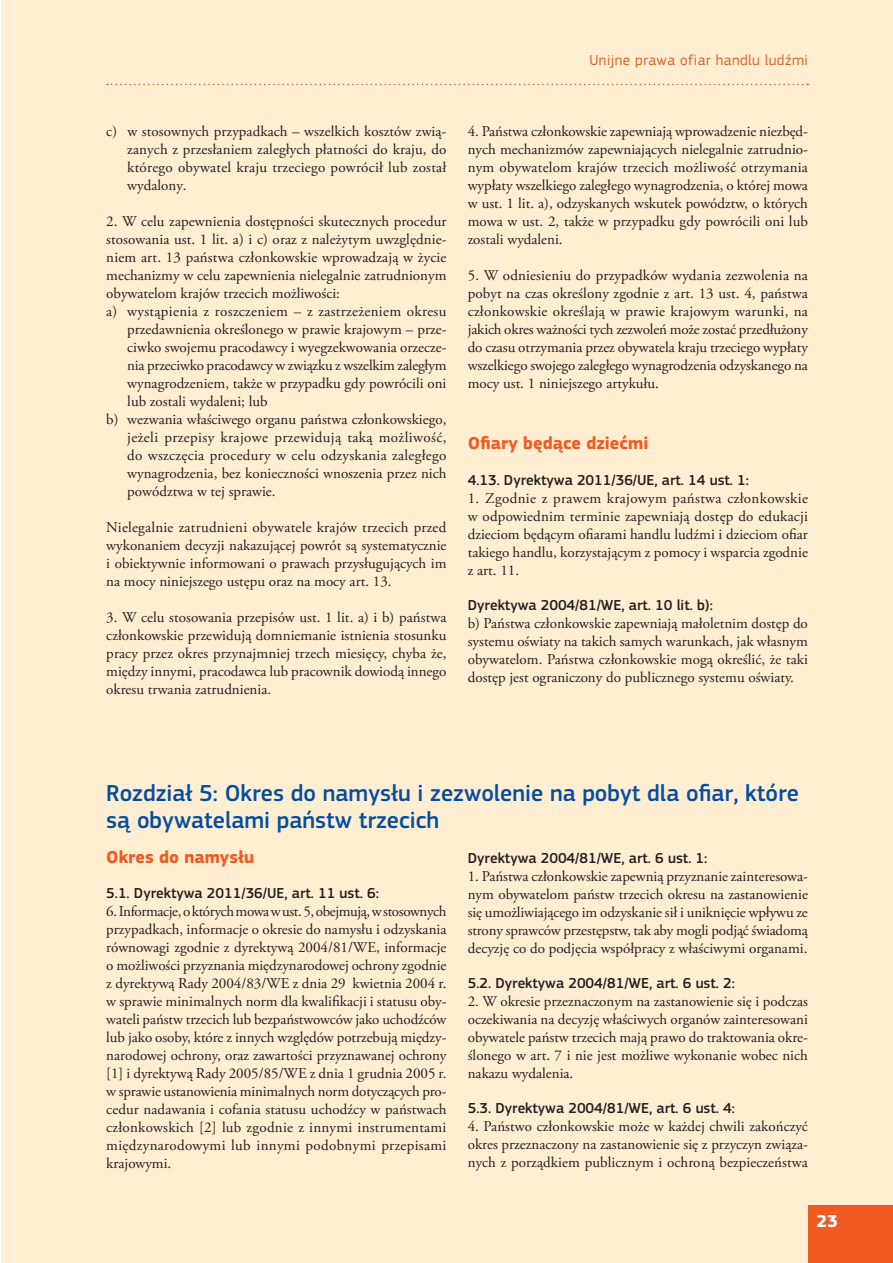
<style>
.page{position:relative;width:893px;height:1263px;background:#fff}
.page>*{position:absolute;margin:0;border:0;box-sizing:border-box;transform-origin:0 0}
.t1{font:500 24px/27px "EC Square Sans Pro";color:#034ea2}
.t2{font:700 18px "EC Square Sans Pro";color:#f15a22}
.t3{font:700 18px "EC Square Sans Pro";color:#fff}
.t4{font:15px/18px "Adobe Garamond Pro";color:#231f20;text-align:justify}
.t5{font:500 15px "EC Square Sans Pro";color:#231f20}
.t6{font:15px "Adobe Garamond Pro";letter-spacing:.02em;color:#231f20}
.t7{font:15px "Adobe Garamond Pro";letter-spacing:.025em;color:#231f20}
.t8{font:15px "EC Square Sans Pro";letter-spacing:.03em;color:#d6642a}
</style>
<div class="page">
<div style="left:1px;top:0;width:892px;height:1263px;background:#ffeed2"></div>
<div style="left:808px;top:1205px;width:85px;height:58px;background:#f15a22"></div>
<svg style="left:107px;top:84px;width:701px;height:1px"></svg>
<p class="t8" style="left:589px;top:54px;width:220px">Unijne prawa ofiar handlu ludźmi</p>
<p class="t4" style="left:127px;top:124px;width:321px;text-indent:-21px">c) w stosownych przypadkach – wszelkich kosztów zwią&shy;zanych z przesłaniem zaległych płatności do kraju, do którego obywatel kraju trzeciego powrócił lub został wydalony.</p>
<p class="t4" style="left:106px;top:214px;width:342px">2. W celu zapewnienia dostępności skutecznych procedur</p>
<p class="t4" style="left:106px;top:232px;width:342px">stosowania ust. 1 lit. a) i c) oraz z należytym uwzględnie-</p>
<p class="t4" style="left:106px;top:250px;width:342px">niem art. 13 państwa członkowskie wprowadzają w życie</p>
<p class="t4" style="left:106px;top:268px;width:342px">mechanizmy w celu zapewnienia nielegalnie zatrudnionym</p>
<p class="t4" style="left:106px;top:286px;width:235px">obywatelom krajów trzecich możliwości:</p>
<p class="t6" style="left:106px;top:305px;width:342px">a) wystąpienia z roszczeniem – z zastrzeżeniem okresu</p>
<p class="t4" style="left:127px;top:322px;width:321px">przedawnienia określonego w prawie krajowym – prze-</p>
<p class="t4" style="left:127px;top:340px;width:321px">ciwko swojemu pracodawcy i wyegzekwowania orzecze-</p>
<p class="t4" style="left:127px;top:358px;width:321px">nia przeciwko pracodawcy w związku z wszelkim zaległym</p>
<p class="t4" style="left:127px;top:376px;width:321px">wynagrodzeniem, także w przypadku gdy powrócili oni</p>
<p class="t4" style="left:127px;top:394px;width:142px">lub zostali wydaleni; lub</p>
<p class="t4" style="left:106px;top:412px;width:342px">b) wezwania właściwego organu państwa członkowskiego,</p>
<p class="t7" style="left:127px;top:431px;width:321px">jeżeli przepisy krajowe przewidują taką możliwość,</p>
<p class="t6" style="left:127px;top:449px;width:321px">do wszczęcia procedury w celu odzyskania zaległego</p>
<p class="t4" style="left:127px;top:466px;width:321px">wynagrodzenia, bez konieczności wnoszenia przez nich</p>
<p class="t4" style="left:127px;top:484px;width:150px">powództwa w tej sprawie.</p>
<p class="t4" style="left:106px;top:520px;width:342px">Nielegalnie zatrudnieni obywatele krajów trzecich przed wykonaniem decyzji nakazującej powrót są systematycznie i obiektywnie informowani o prawach przysługujących im na mocy niniejszego ustępu oraz na mocy art. 13.</p>
<p class="t4" style="left:106px;top:610px;width:342px">3. W celu stosowania przepisów ust. 1 lit. a) i b) państwa członkowskie przewidują domniemanie istnienia stosunku pracy przez okres przynajmniej trzech miesięcy, chyba że, między innymi, pracodawca lub pracownik dowiodą innego okresu trwania zatrudnienia.</p>
<p class="t4" style="left:468px;top:124px;width:342px">4. Państwa członkowskie zapewniają wprowadzenie niezbęd&shy;nych mechanizmów zapewniających nielegalnie zatrudnio&shy;nym obywatelom krajów trzecich możliwość otrzymania wypłaty wszelkiego zaległego wynagrodzenia, o której mowa w ust. 1 lit. a), odzyskanych wskutek powództw, o których mowa w ust. 2, także w przypadku gdy powrócili oni lub zostali wydaleni.</p>
<p class="t4" style="left:468px;top:268px;width:342px">5. W odniesieniu do przypadków wydania zezwolenia na pobyt na czas określony zgodnie z art. 13 ust. 4, państwa członkowskie określają w prawie krajowym warunki, na jakich okres ważności tych zezwoleń może zostać przedłużony do czasu otrzymania przez obywatela kraju trzeciego wypłaty wszelkiego swojego zaległego wynagrodzenia odzyskanego na mocy ust. 1 niniejszego artykułu.</p>
<p class="t2" style="left:468px;top:436px;width:182px">Ofiary będące dziećmi</p>
<p class="t5" style="left:468px;top:474px;width:283px">4.13. Dyrektywa 2011/36/UE, art. 14 ust. 1:</p>
<p class="t4" style="left:468px;top:490px;width:342px">1. Zgodnie z prawem krajowym państwa członkowskie w odpowiednim terminie zapewniają dostęp do edukacji dzieciom będącym ofiarami handlu ludźmi i dzieciom ofiar takiego handlu, korzystającym z pomocy i wsparcia zgodnie z art. 11.</p>
<p class="t5" style="left:468px;top:599px;width:247px">Dyrektywa 2004/81/WE, art. 10 lit. b):</p>
<p class="t4" style="left:468px;top:615px;width:342px">b) Państwa członkowskie zapewniają małoletnim dostęp do systemu oświaty na takich samych warunkach, jak własnym obywatelom. Państwa członkowskie mogą określić, że taki dostęp jest ograniczony do publicznego systemu oświaty.</p>
<h1 class="t1" style="left:106px;top:782px;width:694px">Rozdział 5: Okres do namysłu i zezwolenie na pobyt dla ofiar, które są obywatelami państw trzecich</h1>
<p class="t2" style="left:106px;top:850px;width:149px">Okres do namysłu</p>
<p class="t5" style="left:106px;top:887px;width:274px">5.1. Dyrektywa 2011/36/UE, art. 11 ust. 6:</p>
<p class="t4" style="left:106px;top:903px;width:342px">6. Informacje, o których mowa w ust. 5, obejmują, w stosow nych przypadkach, informacje o okresie do namysłu i od zyskania równowagi zgodnie z dyrektywą 2004/81/WE, informacje o możliwości przyznania międzynarodowej ochrony zgodnie z dyrektywą Rady 2004/83/WE z dnia 29 kwietnia 2004 r. w sprawie minimalnych norm dla kwalifikacji i statusu oby&shy;wateli państw trzecich lub bezpaństwowców jako uchodźców lub jako osoby, które z innych względów potrzebują między&shy;narodowej ochrony, oraz zawartości przyznawanej ochrony [1] i dyrektywą Rady 2005/85/WE z dnia 1 grudnia 2005 r. w sprawie ustanowienia minimalnych norm dotyczących pro&shy;cedur nadawania i cofania statusu uchodźcy w państwach członkowskich [2] lub zgodnie z innymi instrumentami międzynarodowymi lub innymi podobnymi przepisami krajowymi.</p>
<p class="t5" style="left:468px;top:852px;width:241px">Dyrektywa 2004/81/WE, art. 6 ust. 1:</p>
<p class="t4" style="left:468px;top:868px;width:342px">1. Państwa członkowskie zapewnią przyznanie zainteresowa&shy;nym obywatelom państw trzecich okresu na zastanowienie się umożliwiającego im odzyskanie sił i uniknięcie wpływu ze strony sprawców przestępstw, tak aby mogli podjąć świadomą decyzję co do podjęcia współpracy z właściwymi organami.</p>
<p class="t5" style="left:468px;top:977px;width:269px">5.2. Dyrektywa 2004/81/WE, art. 6 ust. 2:</p>
<p class="t4" style="left:468px;top:993px;width:342px">2. W okresie przeznaczonym na zastanowienie się i podczas oczekiwania na decyzję właściwych organów zainteresowani obywatele państw trzecich mają prawo do traktowania okre&shy;ślonego w art. 7 i nie jest możliwe wykonanie wobec nich nakazu wydalenia.</p>
<p class="t5" style="left:468px;top:1102px;width:269px">5.3. Dyrektywa 2004/81/WE, art. 6 ust. 4:</p>
<p class="t4" style="left:468px;top:1118px;width:342px">4. Państwo członkowskie może w każdej chwili zakończyć okres przeznaczony na zastanowienie się z przyczyn związa&shy;nych z porządkiem publicznym i ochroną bezpieczeństwa</p>
<p class="t3" style="left:816px;top:1215px;width:23px">23</p>
</div>
